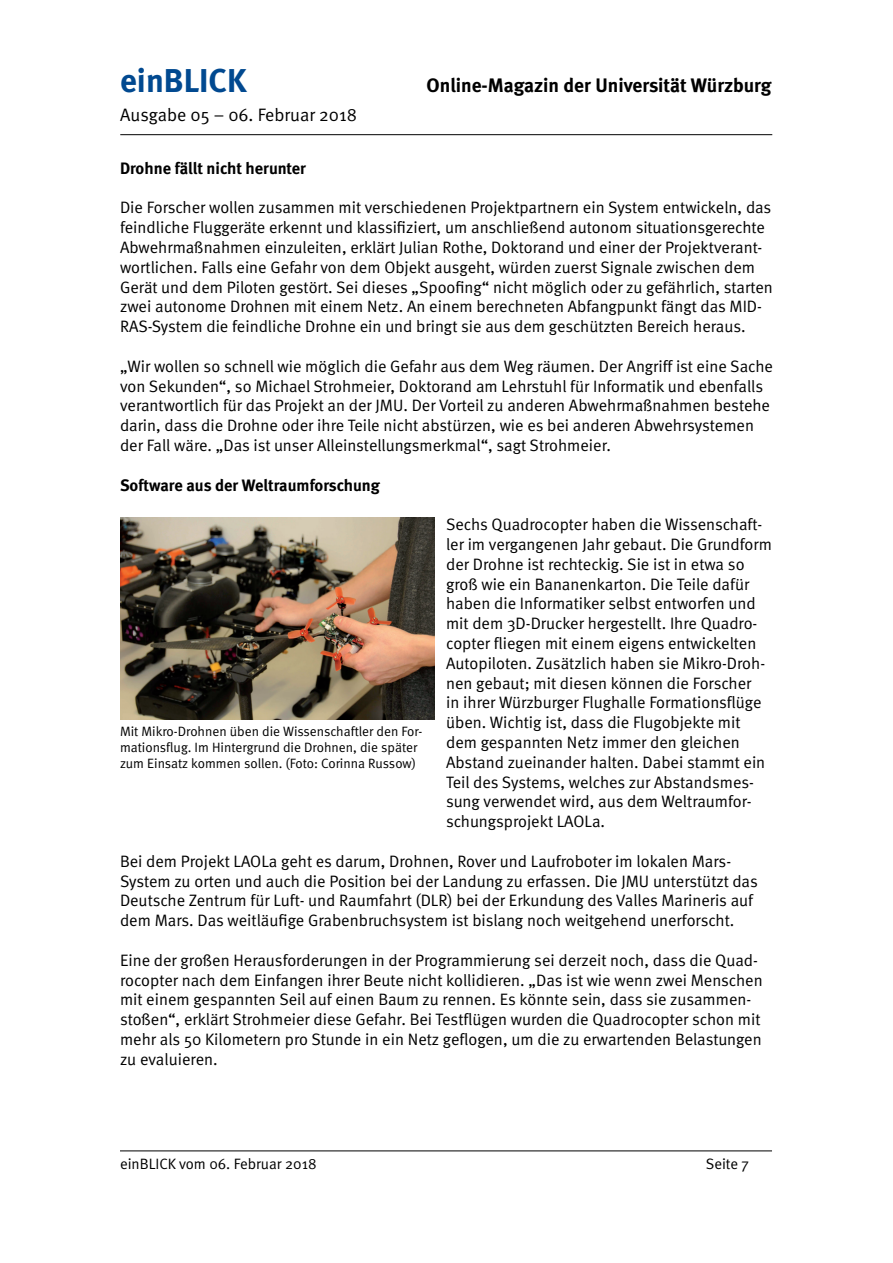
<style>
.page{position:relative;width:893px;height:1263px;background:#fff}
.page>*{position:absolute;margin:0;border:0;box-sizing:border-box;transform-origin:0 0}
.t1{font:700 33px "Meta";color:#014990}
.t2{font:700 19.5px "Meta";color:#000}
.t3{font:18px "Meta Normal";color:#000}
.t4{font:16.5px/19.8px "Meta Normal";color:#000}
.t5{font:700 16.5px "Meta";color:#000}
.t6{font:15px "Meta Normal";color:#000}
.t7{font:13.5px/16.2px "Meta Normal";color:#000}
</style>
<div class="page">
<hr style="left:120px;top:134px;width:652px;height:1px;background:#000">
<hr style="left:120px;top:1150px;width:652px;height:1px;background:#000">
<img style="left:120px;top:518px;width:314px;height:201px">
<h1 class="t1" style="left:120px;top:61px;width:128px">einBLICK</h1>
<p class="t2" style="left:427px;top:74px;width:346px">Online-Magazin der Universität Würzburg</p>
<p class="t3" style="left:120px;top:105px;width:238px">Ausgabe 05 – 06. Februar 2018</p>
<p class="t5" style="left:120px;top:158px;width:188px">Drohne fällt nicht herunter</p>
<p class="t4" style="left:120px;top:197px;width:654px">Die Forscher wollen zusammen mit verschiedenen Projektpartnern ein System entwickeln, das feindliche Fluggeräte erkennt und klassifiziert, um anschließend autonom situationsgerechte Abwehrmaßnahmen einzuleiten, erklärt Julian Rothe, Doktorand und einer der Projektverant&shy;wortlichen. Falls eine Gefahr von dem Objekt ausgeht, würden zuerst Signale zwischen dem Gerät und dem Piloten gestört. Sei dieses „Spoofing“ nicht möglich oder zu gefährlich, starten zwei autonome Drohnen mit einem Netz. An einem berechneten Abfangpunkt fängt das MID-RAS-System die feindliche Drohne ein und bringt sie aus dem geschützten Bereich heraus.</p>
<p class="t4" style="left:120px;top:356px;width:654px">„Wir wollen so schnell wie möglich die Gefahr aus dem Weg räumen. Der Angriff ist eine Sache von Sekunden“, so Michael Strohmeier, Doktorand am Lehrstuhl für Informatik und ebenfalls verantwortlich für das Projekt an der JMU. Der Vorteil zu anderen Abwehrmaßnahmen bestehe darin, dass die Drohne oder ihre Teile nicht abstürzen, wie es bei anderen Abwehrsystemen der Fall wäre. „Das ist unser Alleinstellungsmerkmal“, sagt Strohmeier.</p>
<p class="t5" style="left:120px;top:475px;width:261px">Software aus der Weltraumforschung</p>
<p class="t4" style="left:446px;top:514px;width:327px">Sechs Quadrocopter haben die Wissenschaft&shy;ler im vergangenen Jahr gebaut. Die Grundform der Drohne ist rechteckig. Sie ist in etwa so groß wie ein Bananenkarton. Die Teile dafür haben die Informatiker selbst entworfen und mit dem 3D-Drucker hergestellt. Ihre Quadro&shy;copter fliegen mit einem eigens entwickelten Autopiloten. Zusätzlich haben sie Mikro-Droh&shy;nen gebaut; mit diesen können die Forscher<br>in ihrer Würzburger Flughalle Formationsflüge üben. Wichtig ist, dass die Flugobjekte mit dem gespannten Netz immer den gleichen Abstand zueinander halten. Dabei stammt ein Teil des Systems, welches zur Abstandsmes&shy;sung verwendet wird, aus dem Weltraumfor&shy;schungsprojekt LAOLa.</p>
<p class="t4" style="left:120px;top:851px;width:639px">Bei dem Projekt LAOLa geht es darum, Drohnen, Rover und Laufroboter im lokalen Mars-System zu orten und auch die Position bei der Landung zu erfassen. Die JMU unterstützt das Deutsche Zentrum für Luft- und Raumfahrt (DLR) bei der Erkundung des Valles Marineris auf dem Mars. Das weitläufige Grabenbruchsystem ist bislang noch weitgehend unerforscht.</p>
<p class="t4" style="left:120px;top:950px;width:644px">Eine der großen Herausforderungen in der Programmierung sei derzeit noch, dass die Quad&shy;rocopter nach dem Einfangen ihrer Beute nicht kollidieren. „Das ist wie wenn zwei Menschen mit einem gespannten Seil auf einen Baum zu rennen. Es könnte sein, dass sie zusammen&shy;stoßen“, erklärt Strohmeier diese Gefahr. Bei Testflügen wurden die Quadrocopter schon mit mehr als 50 Kilometern pro Stunde in ein Netz geflogen, um die zu erwartenden Belastungen zu evaluieren.</p>
<p class="t7" style="left:120px;top:723px;width:304px">Mit Mikro-Drohnen üben die Wissenschaftler den For&shy;mationsflug. Im Hintergrund die Drohnen, die später zum Einsatz kommen sollen. (Foto: Corinna Russow)</p>
<p class="t6" style="left:120px;top:1155px;width:198px">einBLICK vom 06. Februar 2018</p>
<p class="t6" style="left:706px;top:1155px;width:45px">Seite 7</p>
</div>
